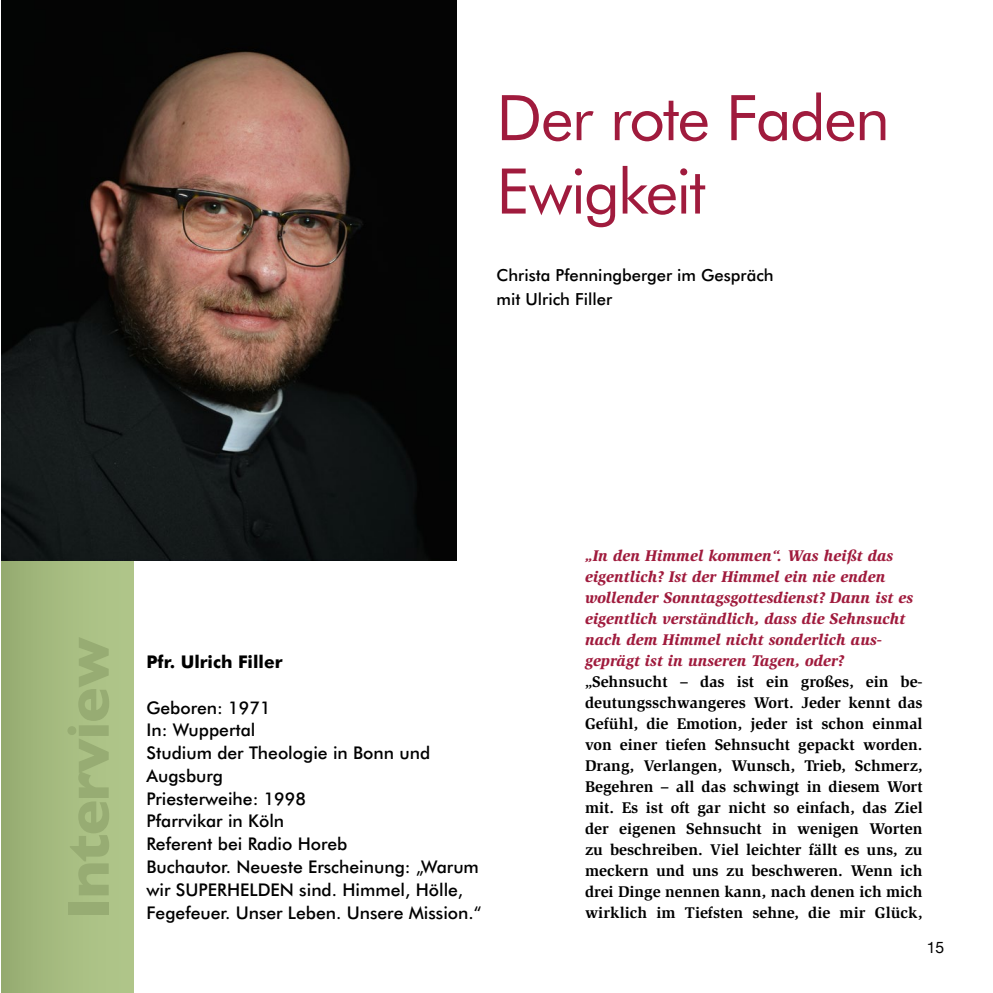
<style>
.page{position:relative;width:993px;height:993px;background:#fff}
.page>*{position:absolute;margin:0;border:0;box-sizing:border-box;transform-origin:0 0}
.t1{font:62.82px/73.3px "Futura BT";letter-spacing:-.03em;color:#a01b3d}
.t2{font:700 60.02px "Gill Sans";letter-spacing:-.025em;color:#97ac73}
.t3{font:500 17.5px/22.8px "Futura BT";color:#000}
.t4{font:700 17.5px "Futura BT";color:#000}
.t5{font:500 16.62px/23.4px "Futura BT";color:#000}
.t6{font:700 15.92px/21px "Slimbach Std";color:#000;text-align:justify}
.t7{font:italic 900 15.92px/21px "Slimbach Std";color:#a01b3d}
.t8{font:15.75px "Helvetica Neue";color:#000}
</style>
<div class="page">
<div style="left:2px;top:0;width:131px;height:992px;background:linear-gradient(to right,#97ad73,#b2c88c)"></div>
<img style="left:2px;top:0;width:454px;height:560px">
<h1 class="t1" style="left:496px;top:81px;width:395px">Der rote Faden<br>Ewigkeit</h1>
<p class="t5" style="left:496px;top:263px;width:279px">Christa Pfenningberger im Gespräch mit Ulrich Filler</p>
<h2 class="t2" style="left:41px;top:919px;width:284px;rotate:-90deg">Interview</h2>
<p class="t4" style="left:146px;top:651px;width:137px">Pfr. Ulrich Filler</p>
<p class="t3" style="left:146px;top:695px;width:336px">Geboren: 1971<br>In: Wuppertal<br>Studium der Theologie in Bonn und<br>Augsburg<br>Priesterweihe: 1998<br>Pfarrvikar in Köln<br>Referent bei Radio Horeb<br>Buchautor. Neueste Erscheinung: „Warum wir SUPERHELDEN sind. Himmel, Hölle,<br>Fegefeuer. Unser Leben. Unsere Mission.“</p>
<p class="t7" style="left:585px;top:545px;width:329px">„In den Himmel kommen“. Was heißt das eigentlich? Ist der Himmel ein nie enden wollender Sonntagsgottesdienst? Dann ist es eigentlich verständlich, dass die Sehnsucht nach dem Himmel nicht sonderlich aus&shy;geprägt ist in unseren Tagen, oder?</p>
<p class="t6" style="left:585px;top:671px;width:339px">„Sehnsucht – das ist ein großes, ein be&shy;deutungsschwangeres Wort. Jeder kennt das Gefühl, die Emotion, jeder ist schon einmal von einer tiefen Sehnsucht gepackt worden.<br>Drang, Verlangen, Wunsch, Trieb, Schmerz, Begehren – all das schwingt in diesem Wort mit. Es ist oft gar nicht so einfach, das Ziel der eigenen Sehnsucht in wenigen Worten zu beschreiben. Viel leichter fällt es uns, zu meckern und uns zu beschweren. Wenn ich drei Dinge nennen kann, nach denen ich mich</p>
<p class="t6" style="left:585px;top:902px;width:339px">wirklich im Tiefsten sehne, die mir Glück,</p>
<p class="t8" style="left:926px;top:936px;width:19px">15</p>
</div>
